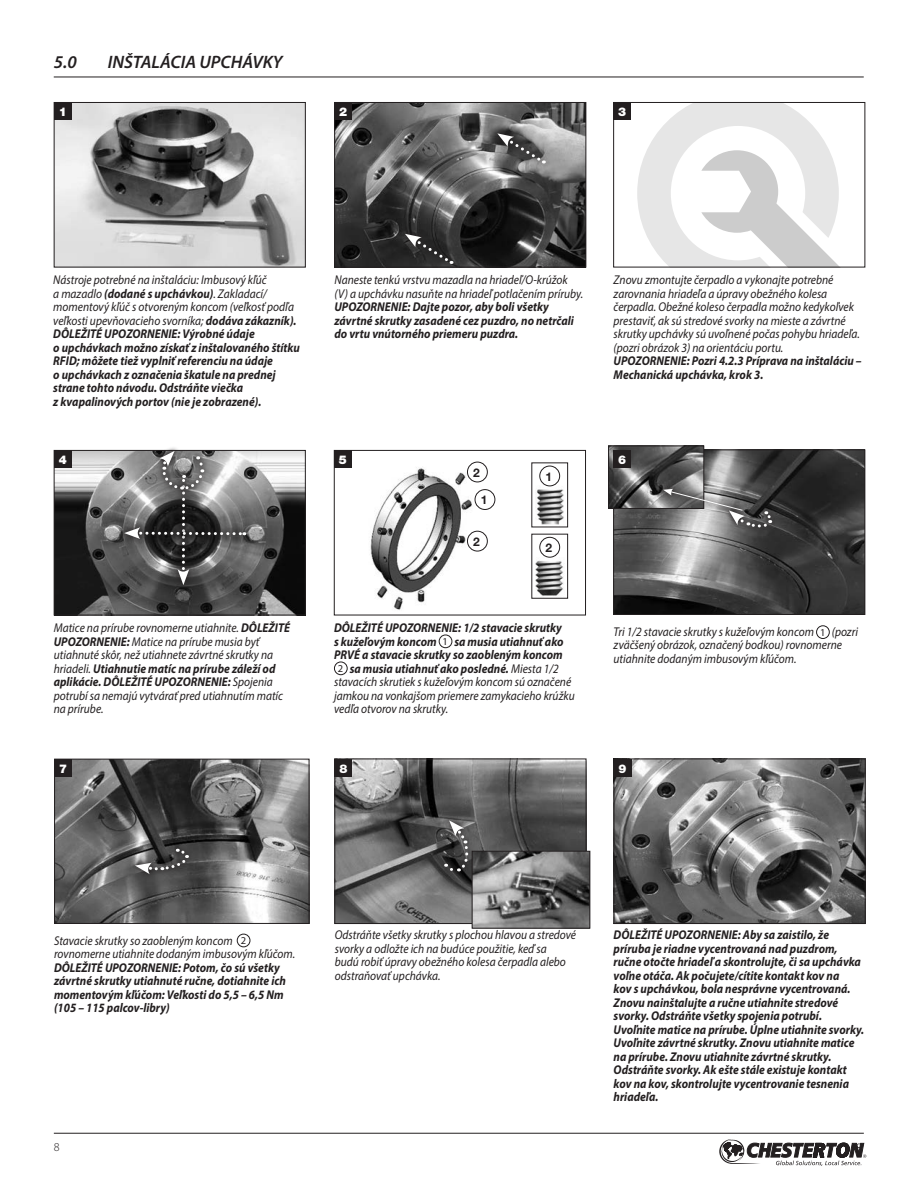
<style>
.page{position:relative;width:918px;height:1188px;background:#fff}
.page>*{position:absolute;margin:0;border:0;box-sizing:border-box;transform-origin:0 0}
.t1{font:italic 600 18px "Myriad Pro";color:#231f20}
.t2{font:italic 700 12.75px/13.5px "Myriad Pro";color:#231f20;scale:.9 1}
.t3{font:italic 12.75px/13.5px "Myriad Pro";color:#231f20;scale:.9 1}
.t4{font:900 12px "Helvetica Neue CE";color:#fff}
.t5{font:700 12px "Helvetica Neue CE";color:#231f20}
.t6{font:300 12px "Myriad Pro";color:#231f20}
.t7{font:300 12px "Helvetica Neue CE";color:#231f20}
.s1{font-weight:400}
.s2{font-weight:700}
.s3{font-weight:400;font-style:normal;font-size:10.5px}
.s4{font-style:normal;font-size:10.5px}
</style>
<div class="page">
<hr style="left:54px;top:1133px;width:810px;height:1px;background:#231f20">
<svg style="left:719px;top:1139px;width:147px;height:27px"></svg>
<hr style="left:54px;top:77px;width:810px;height:1px;background:#231f20">
<img style="left:56px;top:104px;width:248px;height:161px">
<div style="left:54px;top:102px;width:252px;height:165px;border:1px solid #231f20"></div>
<div style="left:54px;top:102px;width:18px;height:18px;background:#231f20"></div>
<img style="left:336px;top:104px;width:248px;height:161px">
<div style="left:334px;top:102px;width:252px;height:165px;border:1px solid #231f20"></div>
<div style="left:334px;top:102px;width:18px;height:18px;background:#231f20"></div>
<svg style="left:637px;top:104px;width:202px;height:161px"></svg>
<div style="left:613px;top:102px;width:252px;height:165px;border:1px solid #231f20"></div>
<img style="left:615px;top:452px;width:248px;height:161px">
<div style="left:613px;top:450px;width:252px;height:165px;border:1px solid #231f20"></div>
<div style="left:613px;top:102px;width:18px;height:18px;background:#231f20"></div>
<img style="left:610px;top:448px;width:92px;height:59px">
<div style="left:608px;top:446px;width:96px;height:63px;border:1px solid #231f20"></div>
<div style="left:816px;top:625px;width:14px;height:14px;border:1px solid #231f20;border-radius:50%"></div>
<div style="left:613px;top:450px;width:18px;height:18px;background:#231f20"></div>
<svg style="left:657px;top:482px;width:92px;height:35px"></svg>
<svg style="left:491px;top:127px;width:60px;height:43px"></svg>
<svg style="left:497px;top:133px;width:48px;height:31px"></svg>
<svg style="left:399px;top:227px;width:60px;height:41px"></svg>
<svg style="left:405px;top:234px;width:48px;height:31px"></svg>
<img style="left:370px;top:461px;width:199px;height:149px">
<div style="left:334px;top:450px;width:252px;height:165px;border:1px solid #231f20"></div>
<div style="left:334px;top:450px;width:18px;height:18px;background:#231f20"></div>
<div style="left:439px;top:635px;width:13px;height:13px;border:1px solid #231f20;border-radius:50%"></div>
<div style="left:334px;top:662px;width:14px;height:13px;border:1px solid #231f20;border-radius:50%"></div>
<img style="left:56px;top:761px;width:251px;height:161px">
<div style="left:54px;top:759px;width:255px;height:165px;border:1px solid #231f20"></div>
<div style="left:54px;top:759px;width:18px;height:18px;background:#231f20"></div>
<div style="left:237px;top:934px;width:13px;height:13px;border:1px solid #231f20;border-radius:50%"></div>
<img style="left:336px;top:761px;width:248px;height:161px">
<div style="left:334px;top:759px;width:252px;height:165px;border:1px solid #231f20"></div>
<div style="left:334px;top:759px;width:18px;height:18px;background:#231f20"></div>
<img style="left:616px;top:761px;width:248px;height:161px">
<div style="left:614px;top:759px;width:252px;height:165px;border:1px solid #231f20"></div>
<div style="left:614px;top:759px;width:18px;height:18px;background:#231f20"></div>
<img style="left:56px;top:452px;width:248px;height:161px">
<div style="left:54px;top:450px;width:252px;height:165px;border:1px solid #231f20"></div>
<div style="left:54px;top:450px;width:18px;height:18px;background:#231f20"></div>
<svg style="left:171px;top:585px;width:25px;height:6px"></svg>
<svg style="left:118px;top:521px;width:134px;height:25px"></svg>
<svg style="left:154px;top:447px;width:55px;height:4px"></svg>
<svg style="left:124px;top:451px;width:121px;height:134px;background:#6f6e6e"></svg>
<svg style="left:723px;top:505px;width:54px;height:28px"></svg>
<svg style="left:663px;top:489px;width:110px;height:38px;background:#7e7e7e"></svg>
<svg style="left:130px;top:843px;width:64px;height:37px"></svg>
<svg style="left:135px;top:848px;width:54px;height:26px"></svg>
<svg style="left:438px;top:814px;width:37px;height:64px"></svg>
<svg style="left:446px;top:820px;width:22px;height:54px"></svg>
<img style="left:533px;top:540px;width:33px;height:57px">
<div style="left:531px;top:534px;width:37px;height:65px;border:1px solid #231f20"></div>
<div style="left:540px;top:537px;width:20px;height:20px;background:#fff;border-radius:50%"></div>
<div style="left:539px;top:537px;width:21px;height:21px;border:1px solid #231f20;border-radius:50%"></div>
<img style="left:533px;top:469px;width:33px;height:56px">
<div style="left:531px;top:462px;width:37px;height:65px;border:1px solid #231f20"></div>
<div style="left:540px;top:466px;width:20px;height:20px;background:#fff;border-radius:50%"></div>
<div style="left:539px;top:466px;width:21px;height:20px;border:1px solid #231f20;border-radius:50%"></div>
<div style="left:475px;top:490px;width:20px;height:19px;background:#fff;border-radius:50%"></div>
<div style="left:475px;top:489px;width:20px;height:21px;border:1px solid #231f20;border-radius:50%"></div>
<div style="left:467px;top:531px;width:20px;height:20px;background:#fff;border-radius:50%"></div>
<div style="left:467px;top:531px;width:21px;height:20px;border:1px solid #231f20;border-radius:50%"></div>
<div style="left:467px;top:462px;width:20px;height:20px;background:#fff;border-radius:50%"></div>
<div style="left:467px;top:462px;width:21px;height:20px;border:1px solid #231f20;border-radius:50%"></div>
<img style="left:474px;top:853px;width:114px;height:73px">
<div style="left:472px;top:851px;width:118px;height:77px;border:1px solid #231f20"></div>
<h1 class="t1" style="left:54px;top:50px;width:24px">5.0</h1>
<h1 class="t1" style="left:108px;top:50px;width:176px">INŠTALÁCIA UPCHÁVKY</h1>
<p class="t4" style="left:59px;top:104px;width:10px">1</p>
<p class="t4" style="left:339px;top:104px;width:10px">2</p>
<p class="t4" style="left:618px;top:104px;width:10px">3</p>
<p class="t2" style="left:53px;top:273px;width:276px"><span class="s1">Nástroje potrebné na inštaláciu: Imbusový kľúč<br>a mazadlo</span> (dodané s upchávkou)<span class="s1">. Zakladací/ momentový kľúč s otvoreným koncom (veľkosť podľa veľkosti upevňovacieho svorníka;</span> dodáva zákazník).<br>DÔLEŽITÉ UPOZORNENIE: Výrobné údaje<br>o upchávkach možno získať z inštalovaného štítku RFID; môžete tiež vyplniť referenciu na údaje<br>o upchávkach z označenia škatule na prednej strane tohto návodu. Odstráňte viečka<br>z kvapalinových portov (nie je zobrazené).</p>
<p class="t3" style="left:614px;top:273px;width:275px">Znovu zmontujte čerpadlo a vykonajte potrebné zarovnania hriadeľa a úpravy obežného kolesa čerpadla. Obežné koleso čerpadla možno kedykoľvek prestaviť, ak sú stredové svorky na mieste a závrtné skrutky upchávky sú uvoľnené počas pohybu hriadeľa. (pozri obrázok 3) na orientáciu portu.</p>
<p class="t3" style="left:334px;top:273px;width:278px">Naneste tenkú vrstvu mazadla na hriadeľ/O-krúžok (V) a upchávku nasuňte na hriadeľ potlačením príruby.</p>
<p class="t2" style="left:334px;top:300px;width:268px">UPOZORNENIE: Dajte pozor, aby boli všetky závrtné skrutky zasadené cez puzdro, no netrčali do vrtu vnútorného priemeru puzdra.</p>
<p class="t2" style="left:614px;top:354px;width:277px">UPOZORNENIE: Pozri 4.2.3 Príprava na inštaláciu –<br>Mechanická upchávka, krok 3.</p>
<p class="t4" style="left:59px;top:452px;width:10px">4</p>
<p class="t4" style="left:339px;top:452px;width:10px">5</p>
<p class="t4" style="left:618px;top:452px;width:10px">6</p>
<p class="t5" style="left:473px;top:465px;width:8px">2</p>
<p class="t5" style="left:546px;top:469px;width:8px">1</p>
<p class="t5" style="left:481px;top:492px;width:8px">1</p>
<p class="t5" style="left:473px;top:534px;width:8px">2</p>
<p class="t5" style="left:546px;top:540px;width:8px">2</p>
<p class="t3" style="left:54px;top:621px;width:264px">Matice na prírube rovnomerne utiahnite. <span class="s2">DÔLEŽITÉ UPOZORNENIE:</span> Matice na prírube musia byť utiahnuté skôr, než utiahnete závrtné skrutky na hriadeli. <span class="s2">Utiahnutie matíc na prírube záleží od aplikácie. DÔLEŽITÉ UPOZORNENIE:</span> Spojenia potrubí sa nemajú vytvárať pred utiahnutím matíc na prírube.</p>
<p class="t2" style="left:334px;top:621px;width:255px">DÔLEŽITÉ UPOZORNENIE: 1/2 stavacie skrutky</p>
<p class="t2" style="left:334px;top:634px;width:256px">s kužeľovým koncom <span class="s3">1</span> sa musia utiahnuť ako</p>
<p class="t2" style="left:334px;top:648px;width:256px">PRVÉ a stavacie skrutky so zaobleným koncom</p>
<p class="t2" style="left:338px;top:661px;width:247px"><span class="s3">2</span> sa musia utiahnuť ako posledné. <span class="s1">Miesta 1/2</span></p>
<p class="t3" style="left:334px;top:675px;width:265px">stavacích skrutiek s kužeľovým koncom sú označené</p>
<p class="t3" style="left:334px;top:689px;width:269px">jamkou na vonkajšom priemere zamykacieho krúžku</p>
<p class="t3" style="left:334px;top:702px;width:128px">vedľa otvorov na skrutky.</p>
<p class="t3" style="left:614px;top:625px;width:273px">Tri 1/2 stavacie skrutky s kužeľovým koncom <span class="s4">1</span> (pozri zväčšený obrázok, označený bodkou) rovnomerne utiahnite dodaným imbusovým kľúčom.</p>
<p class="t4" style="left:59px;top:761px;width:10px">7</p>
<p class="t4" style="left:339px;top:761px;width:10px">8</p>
<p class="t4" style="left:619px;top:761px;width:10px">9</p>
<p class="t3" style="left:54px;top:934px;width:270px">Stavacie skrutky so zaobleným koncom <span class="s4">2 </span>rovnomerne utiahnite dodaným imbusovým kľúčom.</p>
<p class="t2" style="left:54px;top:961px;width:259px">DÔLEŽITÉ UPOZORNENIE: Potom, čo sú všetky závrtné skrutky utiahnuté ručne, dotiahnite ich momentovým kľúčom: Veľkosti do 5,5 – 6,5 Nm (105 – 115 palcov-libry)</p>
<p class="t3" style="left:335px;top:928px;width:270px">Odstráňte všetky skrutky s plochou hlavou a stredové svorky a odložte ich na budúce použitie, keď sa<br>budú robiť úpravy obežného kolesa čerpadla alebo odstraňovať upchávka.</p>
<p class="t2" style="left:614px;top:928px;width:280px">DÔLEŽITÉ UPOZORNENIE: Aby sa zaistilo, že príruba je riadne vycentrovaná nad puzdrom, ručne otočte hriadeľ a skontrolujte, či sa upchávka voľne otáča. Ak počujete/cítite kontakt kov na<br>kov s upchávkou, bola nesprávne vycentrovaná.<br>Znovu nainštalujte a ručne utiahnite stredové svorky. Odstráňte všetky spojenia potrubí.<br>Uvoľnite matice na prírube. Úplne utiahnite svorky.<br>Uvoľnite závrtné skrutky. Znovu utiahnite matice na prírube. Znovu utiahnite závrtné skrutky.<br>Odstráňte svorky. Ak ešte stále existuje kontakt kov na kov, skontrolujte vycentrovanie tesnenia hriadeľa.</p>
<p class="t6" style="left:54px;top:1140px;width:7px">8</p>
<p class="t7" style="left:856px;top:1140px;width:8px">8</p>
</div>
